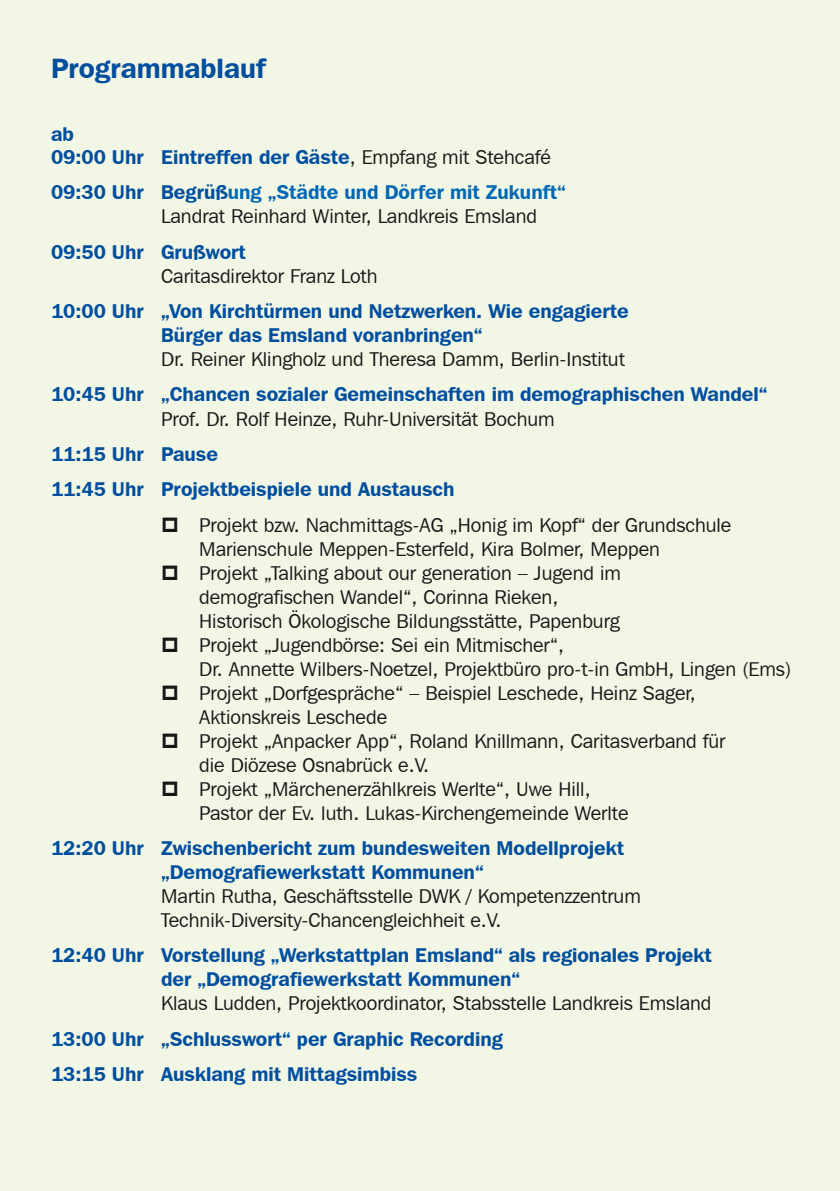
<style>
.page{position:relative;width:840px;height:1191px;background:#fff}
.page>*{position:absolute;margin:0;border:0;box-sizing:border-box;transform-origin:0 0}
.t1{font:600 28px "Franklin Gothic IT Cby BT";color:#004e9e}
.t2{font:20px/24px "Franklin Gothic IT Cby BT";color:#181716}
.t3{font:600 20px/24px "Franklin Gothic IT Cby BT";color:#004e9e}
.s1{font-weight:400;color:#181716}
.s2{font-weight:600;color:#004e9e}
.s3{font-weight:600;color:#0068b4}
</style>
<div class="page">
<div style="left:0;top:0;width:839px;height:1191px;background:#f2f6e5"></div>
<h1 class="t1" style="left:51px;top:51px;width:216px">Programmablauf</h1>
<p class="t3" style="left:51px;top:122px;width:501px;line-height:23.4px">ab<br>09:00 Uhr Eintreffen der Gäste<span class="s1">, Empfang mit Stehcafé</span></p>
<p class="t2" style="left:161px;top:180px;width:406px;text-indent:-110px"><span class="s2">09:30 Uhr Begrüß</span><span class="s3">ung „Städte und Dörfer mit Zukunft“<br></span>Landrat Reinhard Winter, Landkreis Emsland</p>
<p class="t3" style="left:51px;top:239px;width:196px">09:50 Uhr Grußwort</p>
<p class="t2" style="left:161px;top:263px;width:218px">Caritasdirektor Franz Loth</p>
<p class="t3" style="left:161px;top:299px;width:468px;text-indent:-110px">10:00 Uhr „Von Kirchtürmen und Netzwerken. Wie engagierte<br>Bürger das Emsland voranbringen“</p>
<p class="t2" style="left:161px;top:347px;width:465px">Dr. Reiner Klingholz und Theresa Damm, Berlin-Institut</p>
<p class="t3" style="left:51px;top:382px;width:717px">10:45 Uhr „Chancen sozialer Gemeinschaften im demographischen Wandel“</p>
<p class="t2" style="left:161px;top:406px;width:395px">Prof. Dr. Rolf Heinze, Ruhr-Universität Bochum</p>
<p class="t3" style="left:51px;top:436px;width:404px;line-height:35.4px">11:15 Uhr Pause<br>11:45 Uhr Projektbeispiele und Austausch</p>
<p class="t2" style="left:199px;top:512px;width:593px">Projekt bzw. Nachmittags-AG „Honig im Kopf“ der Grundschule Marienschule Meppen-Esterfeld, Kira Bolmer, Meppen<br>Projekt „Talking about our generation – Jugend im<br>demografischen Wandel“, Corinna Rieken,<br>Historisch Ökologische Bildungsstätte, Papenburg<br>Projekt „Jugendbörse: Sei ein Mitmischer“,<br>Dr. Annette Wilbers-Noetzel, Projektbüro pro-t-in GmbH, Lingen (Ems)<br>Projekt „Dorfgespräche“ – Beispiel Leschede, Heinz Sager, Aktionskreis Leschede<br>Projekt „Anpacker App“, Roland Knillmann, Caritasverband für<br>die Diözese Osnabrück e.V.<br>Projekt „Märchenerzählkreis Werlte“, Uwe Hill,<br>Pastor der Ev. luth. Lukas-Kirchengemeinde Werlte</p>
<p class="t3" style="left:161px;top:835px;width:464px;text-indent:-110px">12:20 Uhr Zwischenbericht zum bundesweiten Modellprojekt „Demografiewerkstatt Kommunen“</p>
<p class="t2" style="left:161px;top:883px;width:481px">Martin Rutha, Geschäftsstelle DWK / Kompetenzzentrum<br>Technik-Diversity-Chancengleichheit e.V.</p>
<p class="t3" style="left:161px;top:943px;width:552px;text-indent:-110px">12:40 Uhr Vorstellung „Werkstattplan Emsland“ als regionales Projekt der „Demografiewerkstatt Kommunen“</p>
<p class="t2" style="left:161px;top:991px;width:551px">Klaus Ludden, Projektkoordinator, Stabsstelle Landkreis Emsland</p>
<p class="t3" style="left:51px;top:1020px;width:453px;line-height:35.4px">13:00 Uhr „Schlusswort“ per Graphic Recording<br>13:15 Uhr Ausklang mit Mittagsimbiss</p>
</div>
